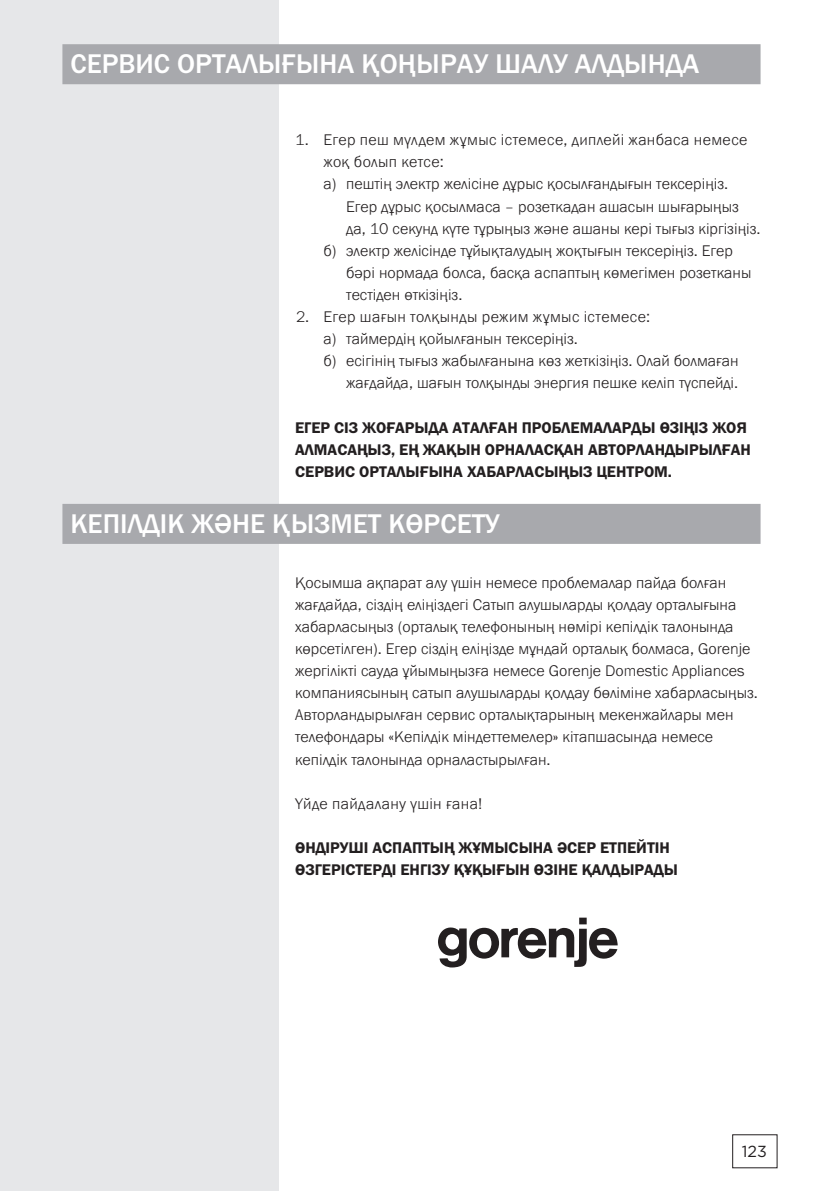
<style>
.page{position:relative;width:823px;height:1191px;background:#fff}
.page>*{position:absolute;margin:0;border:0;box-sizing:border-box;transform-origin:0 0}
.naslov_1{font:500 28px "Franklin Gothic URW";color:#fff}
.besedilo{font:300 16px/22.2px "Franklin Gothic URW";color:#231f20}
.naštevanje_umaknjeno{font:300 16px/22.2px "Franklin Gothic URW";color:#231f20}
.besedilo_bold{font:16px/22.2px "Franklin Gothic URW Dem";color:#231f20}
.seznam_stevilke{font:300 16px/22.2px "Franklin Gothic URW";letter-spacing:.02em;color:#231f20}
.besedilo-2{font:16px/22.2px "Franklin Gothic URW Dem";color:#231f20}
.seznam{font:300 16px "Franklin Gothic URW";letter-spacing:.025em;color:#231f20}
.t1{font:16px "Gotham";color:#231f20}
</style>
<div class="page">
<div style="left:0;top:0;width:278px;height:1191px;background:#e6e7e9"></div>
<svg style="left:438px;top:917px;width:179px;height:50px"></svg>
<div style="left:62px;top:44px;width:698px;height:40px;background:#a8a9ad"></div>
<div style="left:62px;top:504px;width:698px;height:40px;background:#a8a9ad"></div>
<p class="naslov_1" style="left:70px;top:46px;width:630px">СЕРВИС ОРТАЛЫҒЫНА ҚОҢЫРАУ ШАЛУ АЛДЫНДА</p>
<p class="seznam_stevilke" style="left:323px;top:129px;width:425px;text-indent:-28px">1. Егер пеш мүлдем жұмыс істемесе, диплейі жанбаса немесе жоқ болып кетсе:</p>
<p class="naštevanje_umaknjeno" style="left:346px;top:173px;width:415px;text-indent:-23px">а) пештің электр желісіне дұрыс қосылғандығын тексеріңіз.<br>Егер дұрыс қосылмаса – розеткадан ашасын шығарыңыз да, 10 секунд күте тұрыңыз және ашаны кері тығыз кіргізіңіз.</p>
<p class="naštevanje_umaknjeno" style="left:346px;top:239px;width:406px;text-indent:-23px">б) электр желісінде тұйықталудың жоқтығын тексеріңіз. Егер бәрі нормада болса, басқа аспаптың көмегімен розетканы тестіден өткізіңіз.</p>
<p class="seznam_stevilke" style="left:295px;top:306px;width:356px">2. Егер шағын толқынды режим жұмыс істемесе:</p>
<p class="naštevanje_umaknjeno" style="left:323px;top:328px;width:256px">а) таймердің қойылғанын тексеріңіз.</p>
<p class="naštevanje_umaknjeno" style="left:323px;top:350px;width:416px;text-align:right">б) есігінің тығыз жабылғанына көз жеткізіңіз. Олай болмаған жағдайда, шағын толқынды энергия пешке келіп түспейді.</p>
<p class="besedilo_bold" style="left:295px;top:416px;width:457px">ЕГЕР СІЗ ЖОҒАРЫДА АТАЛҒАН ПРОБЛЕМАЛАРДЫ ӨЗІҢІЗ ЖОЯ<br>АЛМАСАҢЫЗ, ЕҢ ЖАҚЫН ОРНАЛАСҚАН АВТОРЛАНДЫРЫЛҒАН<br>СЕРВИС ОРТАЛЫҒЫНА ХАБАРЛАСЫҢЫЗ ЦЕНТРОМ.</p>
<p class="naslov_1" style="left:70px;top:506px;width:430px">КЕПІЛДІК ЖӘНЕ ҚЫЗМЕТ КӨРСЕТУ</p>
<p class="besedilo" style="left:295px;top:571px;width:464px">Қосымша ақпарат алу үшін немесе проблемалар пайда болған жағдайда, сіздің еліңіздегі Сатып алушыларды қолдау орталығына хабарласыңыз (орталық телефонының нөмірі кепілдік талонында көрсетілген). Егер сіздің еліңізде мұндай орталық болмаса, Gorenje жергілікті сауда ұйымыңызға немесе Gorenje Domestic Appliances компаниясының сатып алушыларды қолдау бөліміне хабарласыңыз.<br>Авторландырылған сервис орталықтарының мекенжайлары мен телефондары «Кепілдік міндеттемелер» кітапшасында немесе кепілдік талонында орналастырылған.</p>
<p class="seznam" style="left:295px;top:793px;width:189px">Үйде пайдалану үшін ғана!</p>
<p class="besedilo-2" style="left:295px;top:836px;width:384px">ӨНДІРУШІ АСПАПТЫҢ ЖҰМЫСЫНА ӘСЕР ЕТПЕЙТІН<br>ӨЗГЕРІСТЕРДІ ЕНГІЗУ ҚҰҚЫҒЫН ӨЗІНЕ ҚАЛДЫРАДЫ</p>
<p class="t1" style="left:741px;top:1140px;width:27px">123</p>
</div>
